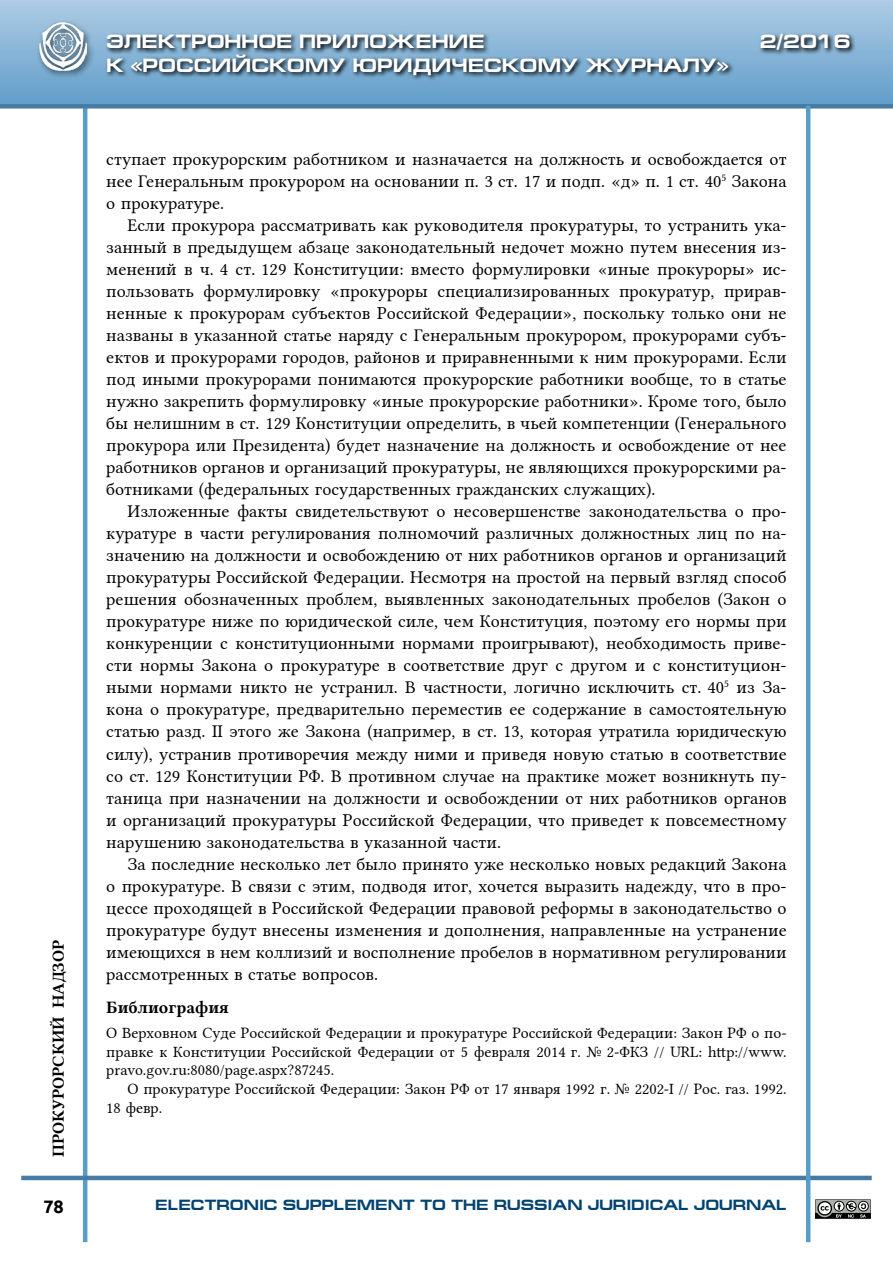
<style>
.page{position:relative;width:893px;height:1263px;background:#fff}
.page>*{position:absolute;margin:0;border:0;box-sizing:border-box;transform-origin:0 0}
.t1{font:700 19.5px "Europe Ext";color:#fff}
.t2{font:18px/22px "Lin Libertine";color:#000;text-align:justify}
.t3{font:700 18px "Ubuntu";color:#000}
.t4{font:17.25px "Lin Libertine B";color:#000}
.t5{font:16.5px "Lin Libertine B";color:#000}
.t6{font:15.75px/18.9px "Lin Libertine";color:#000;text-align:justify}
.t7{font:700 15px "Europe Ext";color:#004371}
</style>
<div class="page">
<div style="left:0;top:0;width:893px;height:106px;background:linear-gradient(to bottom,#aecce4,#619dc9)"></div>
<hr style="left:83px;top:106px;width:4px;height:1136px;background:#589cca">
<hr style="left:21px;top:1176px;width:851px;height:4px;background:#467ba2">
<div style="left:0;top:104px;width:893px;height:5px;background:#467ba2"></div>
<div style="left:35px;top:19px;width:60px;height:60px;background:#000;opacity:.63"></div>
<img style="left:39px;top:23px;width:48px;height:47px">
<svg style="left:105px;top:31px;width:751px;height:50px;background:#6b90ab"></svg>
<hr style="left:806px;top:106px;width:4px;height:1136px;background:#589cca">
<svg style="left:815px;top:1199px;width:56px;height:20px"></svg>
<p class="t5" style="left:47px;top:1157px;width:218px;rotate:-90deg">прокурорский надзор</p>
<p class="t3" style="left:43px;top:1196px;width:22px">78</p>
<p class="t1" style="left:106px;top:31px;width:380px">ЭЛЕКТРОННОЕ ПРИЛОЖЕНИЕ</p>
<p class="t1" style="left:760px;top:31px;width:92px">2/2016</p>
<p class="t1" style="left:106px;top:54px;width:624px">К «РОССИЙСКОМУ ЮРИДИЧЕСКОМУ ЖУРНАЛУ»</p>
<p class="t2" style="left:106px;top:146px;width:682px">ступает прокурорским работником и назначается на должность и освобождается от нее Генеральным прокурором на основании п. 3 ст. 17 и подп. «д» п. 1 ст. 40<sup>5</sup> Закона о прокуратуре.</p>
<p class="t2" style="left:106px;top:212px;width:682px;text-indent:21px">Если прокурора рассматривать как руководителя прокуратуры, то устранить ука&shy;занный в предыдущем абзаце законодательный недочет можно путем внесения из&shy;менений в ч. 4 ст. 129 Конституции: вместо формулировки «иные прокуроры» ис&shy;пользовать формулировку «прокуроры специализированных прокуратур, прирав&shy;ненные к прокурорам субъектов Российской Федерации», поскольку только они не названы в указанной статье наряду с Генеральным прокурором, прокурорами субъ&shy;ектов и прокурорами городов, районов и приравненными к ним прокурорами. Если под иными прокурорами понимаются прокурорские работники вообще, то в статье нужно закрепить формулировку «иные прокурорские работники». Кроме того, было бы нелишним в ст. 129 Конституции определить, в чьей компетенции (Генерального прокурора или Президента) будет назначение на должность и освобождение от нее работников органов и организаций прокуратуры, не являющихся прокурорскими ра&shy;ботниками (федеральных государственных гражданских служащих).</p>
<p class="t2" style="left:106px;top:498px;width:682px;text-indent:21px">Изложенные факты свидетельствуют о несовершенстве законодательства о про&shy;куратуре в части регулирования полномочий различных должностных лиц по на&shy;значению на должности и освобождению от них работников органов и организаций прокуратуры Российской Федерации. Несмотря на простой на первый взгляд способ решения обозначенных проблем, выявленных законодательных пробелов (Закон о прокуратуре ниже по юридической силе, чем Конституция, поэтому его нормы при конкуренции с конституционными нормами проигрывают), необходимость приве&shy;сти нормы Закона о прокуратуре в соответствие друг с другом и с конституцион&shy;ными нормами никто не устранил. В частности, логично исключить ст. 40<sup>5</sup> из За&shy;кона о прокуратуре, предварительно переместив ее содержание в самостоятельную статью разд. II этого же Закона (например, в ст. 13, которая утратила юридическую силу), устранив противоречия между ними и приведя новую статью в соответствие со ст. 129 Конституции РФ. В противном случае на практике может возникнуть пу&shy;таница при назначении на должности и освобождении от них работников органов и организаций прокуратуры Российской Федерации, что приведет к повсеместному нарушению законодательства в указанной части.</p>
<p class="t2" style="left:106px;top:851px;width:682px;text-indent:21px">За последние несколько лет было принято уже несколько новых редакций Закона о прокуратуре. В связи с этим, подводя итог, хочется выразить надежду, что в про&shy;цессе проходящей в Российской Федерации правовой реформы в законодательство о прокуратуре будут внесены изменения и дополнения, направленные на устранение имеющихся в нем коллизий и восполнение пробелов в нормативном регулировании рассмотренных в статье вопросов.</p>
<p class="t4" style="left:106px;top:995px;width:124px">Библиография</p>
<p class="t6" style="left:106px;top:1021px;width:682px">О Верховном Суде Российской Федерации и прокуратуре Российской Федерации: Закон РФ о по&shy;правке к Конституции Российской Федерации от 5 февраля 2014 г. № 2-ФКЗ // URL: http://www. pravo.gov.ru:8080/page.aspx?87245.</p>
<p class="t6" style="left:106px;top:1078px;width:682px;text-indent:21px">О прокуратуре Российской Федерации: Закон РФ от 17 января 1992 г. № 2202-I // Рос. газ. 1992.<br>18 февр.</p>
<p class="t7" style="left:155px;top:1196px;width:633px">ELECTRONIC SUPPLEMENT TO THE RUSSIAN JURIDICAL JOURNAL</p>
</div>
